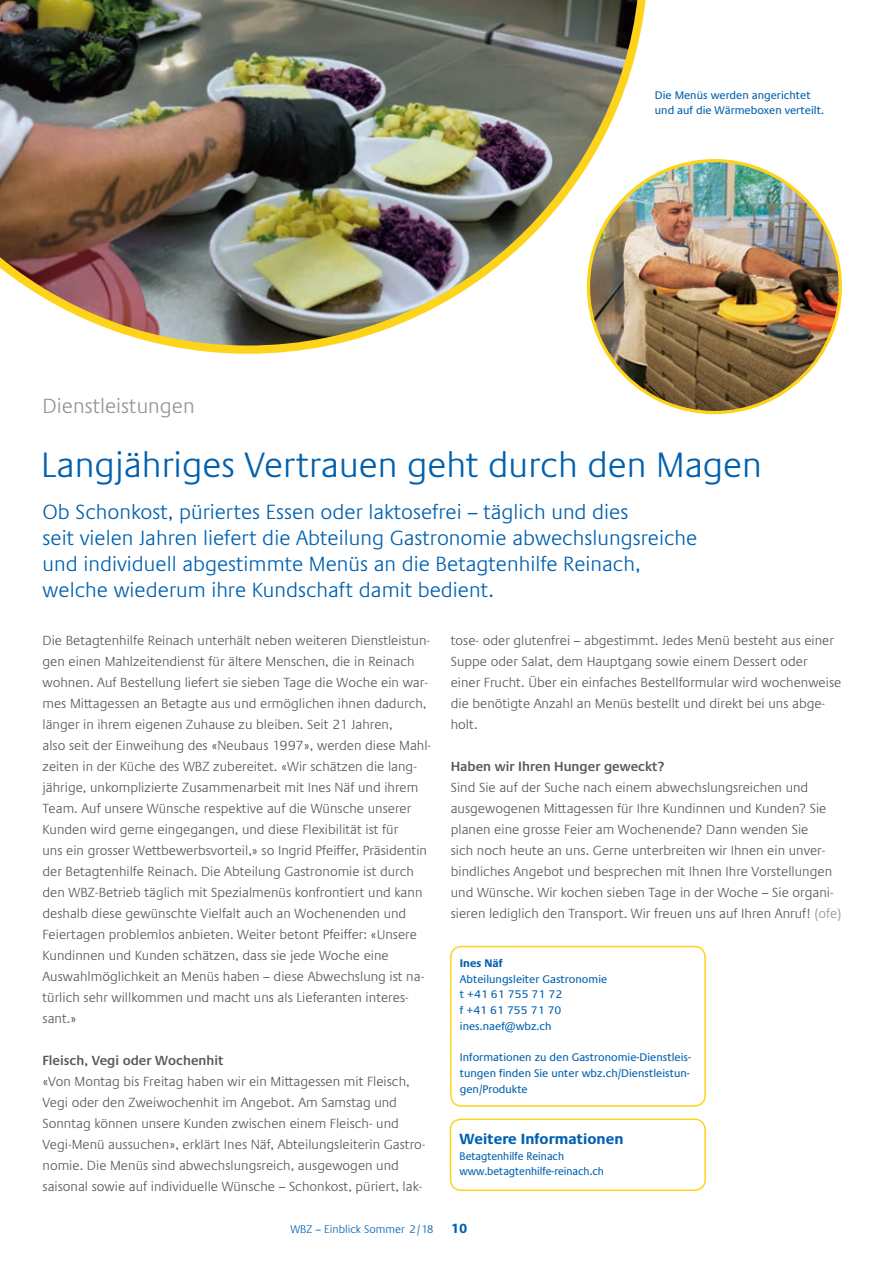
<style>
.page{position:relative;width:893px;height:1263px;background:#fff}
.page>*{position:absolute;margin:0;border:0;box-sizing:border-box;transform-origin:0 0}
.t1{font:300 36px "Praxis LT Pro";color:#0161b0}
.t2{font:300 21px/26.2px "Praxis LT Pro";color:#0161b0}
.t3{font:300 21px "Praxis LT Pro";color:#939598}
.t4{font:700 15px "Praxis LT Pro";color:#0161b0}
.t5{font:300 13.5px/21px "Praxis LT Pro";color:#57585a}
.t6{font:600 13.5px "Praxis LT Pro";color:#57585a}
.t7{font:700 13.5px "Praxis LT Pro";color:#0161b0}
.t8{font:11.25px/15.8px "Praxis LT Pro";color:#0161b0}
.t9{font:11.25px/15.8px "Praxis LT Pro";color:#0161b0;scale:.95 1}
.t10{font:300 11.25px "Praxis LT Pro";color:#0161b0}
.t11{font:700 11.25px "Praxis LT Pro";color:#0161b0}
.s1{color:#939598}
</style>
<div class="page">
<div style="left:450px;top:946px;width:256px;height:161px;border:2px solid #fed41a;border-radius:11px"></div>
<div style="left:450px;top:1118px;width:256px;height:73px;border:2px solid #fed41a;border-radius:11px"></div>
<img style="left:0;top:0;width:646px;height:354px">
<img style="left:588px;top:161px;width:252px;height:252px">
<h2 class="t3" style="left:43px;top:394px;width:154px">Dienstleistungen</h2>
<p class="t8" style="left:655px;top:87px;width:171px">Die Menüs werden angerichtet und auf die Wärmeboxen verteilt.</p>
<h1 class="t1" style="left:41px;top:444px;width:722px">Langjähriges Vertrauen geht durch den Magen</h1>
<p class="t2" style="left:43px;top:498px;width:656px">Ob Schonkost, püriertes Essen oder laktosefrei – täglich und dies<br>seit vielen Jahren liefert die Abteilung Gastronomie abwechslungsreiche und individuell abgestimmte Menüs an die Betagtenhilfe Reinach, welche wiederum ihre Kundschaft damit bedient.</p>
<p class="t5" style="left:43px;top:630px;width:390px">Die Betagtenhilfe Reinach unterhält neben weiteren Dienstleistun&shy;gen einen Mahlzeitendienst für ältere Menschen, die in Reinach wohnen. Auf Bestellung liefert sie sieben Tage die Woche ein war&shy;mes Mittagessen an Betagte aus und ermöglichen ihnen dadurch, länger in ihrem eigenen Zuhause zu bleiben. Seit 21 Jahren,<br>also seit der Einweihung des «Neubaus 1997», werden diese Mahl&shy;zeiten in der Küche des WBZ zubereitet. «Wir schätzen die lang&shy;jährige, unkomplizierte Zusammenarbeit mit Ines Näf und ihrem Team. Auf unsere Wünsche respektive auf die Wünsche unserer Kunden wird gerne eingegangen, und diese Flexibilität ist für<br>uns ein grosser Wettbewerbsvorteil,» so Ingrid Pfeiffer, Präsidentin der Betagtenhilfe Reinach. Die Abteilung Gastronomie ist durch den WBZ-Betrieb täglich mit Spezialmenüs konfrontiert und kann deshalb diese gewünschte Vielfalt auch an Wochenenden und Feiertagen problemlos anbieten. Weiter betont Pfeiffer: «Unsere Kundinnen und Kunden schätzen, dass sie jede Woche eine Auswahlmöglichkeit an Menüs haben – diese Abwechslung ist na&shy;türlich sehr willkommen und macht uns als Lieferanten interes&shy;sant.»</p>
<p class="t6" style="left:43px;top:1052px;width:183px">Fleisch, Vegi oder Wochenhit</p>
<p class="t5" style="left:43px;top:1071px;width:384px">«Von Montag bis Freitag haben wir ein Mittagessen mit Fleisch, Vegi oder den Zweiwochenhit im Angebot. Am Samstag und Sonntag können unsere Kunden zwischen einem Fleisch- und Vegi-Menü aussuchen», erklärt Ines Näf, Abteilungsleiterin Gastro&shy;nomie. Die Menüs sind abwechslungsreich, ausgewogen und saisonal sowie auf individuelle Wünsche – Schonkost, püriert, lak-</p>
<p class="t5" style="left:451px;top:630px;width:392px">tose- oder glutenfrei – abgestimmt. Jedes Menü besteht aus einer Suppe oder Salat, dem Hauptgang sowie einem Dessert oder<br>einer Frucht. Über ein einfaches Bestellformular wird wochenweise die benötigte Anzahl an Menüs bestellt und direkt bei uns abge&shy;holt.</p>
<p class="t6" style="left:451px;top:758px;width:215px">Haben wir Ihren Hunger geweckt?</p>
<p class="t5" style="left:451px;top:777px;width:392px">Sind Sie auf der Suche nach einem abwechslungsreichen und ausgewogenen Mittagessen für Ihre Kundinnen und Kunden? Sie planen eine grosse Feier am Wochenende? Dann wenden Sie<br>sich noch heute an uns. Gerne unterbreiten wir Ihnen ein unver&shy;bindliches Angebot und besprechen mit Ihnen Ihre Vorstellungen und Wünsche. Wir kochen sieben Tage in der Woche – Sie organi&shy;sieren lediglich den Transport. Wir freuen uns auf Ihren Anruf! <span class="s1">(ofe)</span></p>
<p class="t11" style="left:460px;top:956px;width:44px">Ines Näf</p>
<p class="t8" style="left:460px;top:971px;width:149px">Abteilungsleiter Gastronomie t +41 61 755 71 72<br>f +41 61 755 71 70 ines.naef@wbz.ch</p>
<p class="t8" style="left:460px;top:1050px;width:233px;text-align:justify">Informationen zu den Gastronomie-Dienstleis&shy;tungen finden Sie unter wbz.ch/Dienstleistun&shy;gen/Produkte</p>
<p class="t4" style="left:459px;top:1130px;width:165px">Weitere Informationen</p>
<p class="t9" style="left:459px;top:1148px;width:154px">Betagtenhilfe Reinach www.betagtenhilfe-reinach.ch</p>
<p class="t10" style="left:290px;top:1222px;width:145px">WBZ – Einblick Sommer 2/18</p>
<p class="t7" style="left:451px;top:1220px;width:18px">10</p>
</div>
